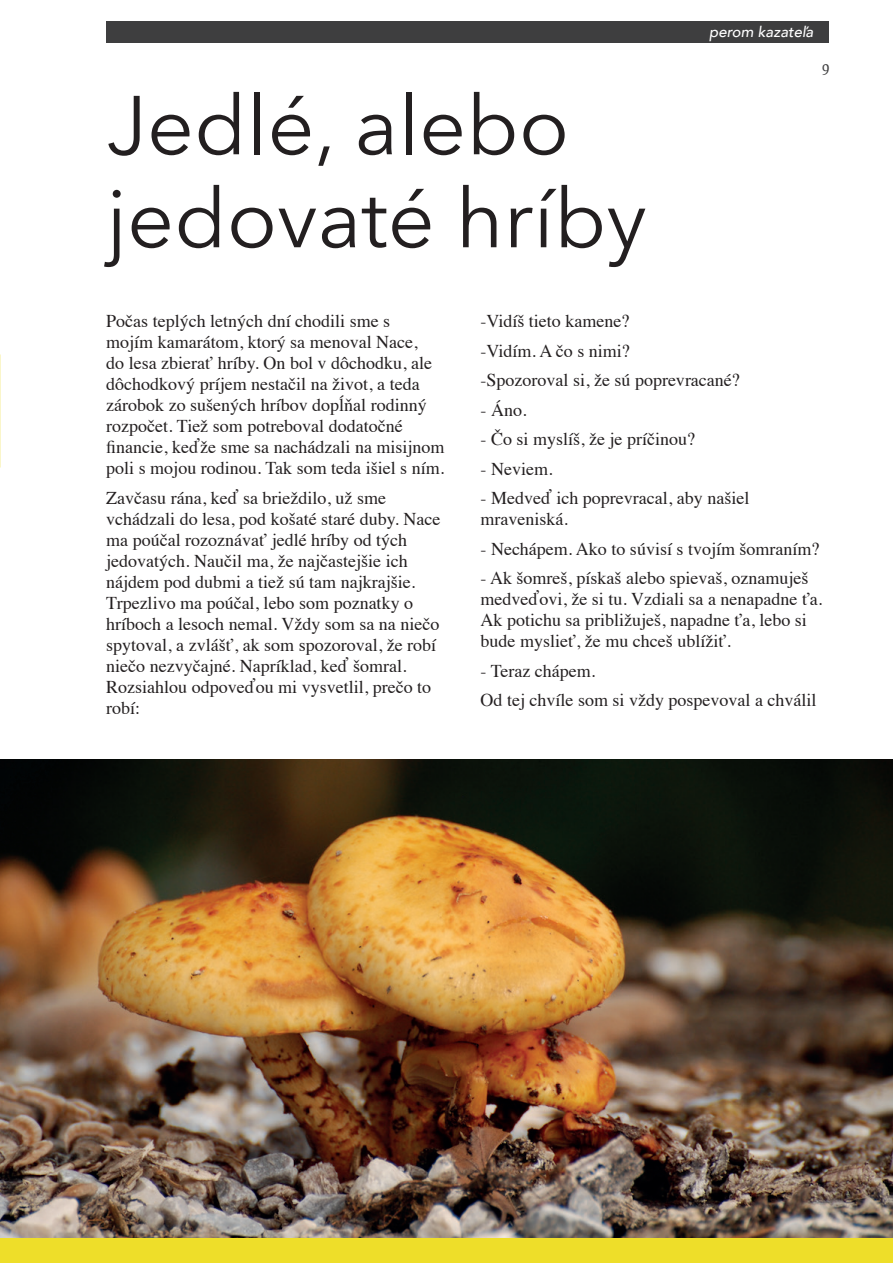
<style>
.page{position:relative;width:893px;height:1263px;background:#fff}
.page>*{position:absolute;margin:0;border:0;box-sizing:border-box;transform-origin:0 0}
.t1{font:82.5px/93px "Avenir Next";color:#231f20}
.t2{font:18px/21px "Times";color:#231f20}
.t3{font:italic 500 15px "Avenir";color:#fff}
.t4{font:15px "Prociono";color:#3e3e3f}
</style>
<div class="page">
<img style="left:0;top:759px;width:893px;height:479px">
<div style="left:0;top:1238px;width:893px;height:25px;background:#eede29"></div>
<div style="left:106px;top:21px;width:723px;height:22px;background:#3e3e3f"></div>
<h1 class="t1" style="left:106px;top:76px;width:542px">Jedlé, alebo jedovaté hríby</h1>
<p class="t3" style="left:709px;top:23px;width:106px">perom kazateľa</p>
<p class="t4" style="left:822px;top:57px;width:9px">9</p>
<p class="t2" style="left:106px;top:309px;width:340px">Počas teplých letných dní chodili sme s<br>mojím kamarátom, ktorý sa menoval Nace,<br>do lesa zbierať hríby. On bol v dôchodku, ale dôchodkový príjem nestačil na život, a teda zárobok zo sušených hríbov dopĺňal rodinný rozpočet. Tiež som potreboval dodatočné financie, keďže sme sa nachádzali na misijnom poli s mojou rodinou. Tak som teda išiel s ním.</p>
<p class="t2" style="left:106px;top:486px;width:336px">Zavčasu rána, keď sa brieždilo, už sme vchádzali do lesa, pod košaté staré duby. Nace ma poúčal rozoznávať jedlé hríby od tých jedovatých. Naučil ma, že najčastejšie ich nájdem pod dubmi a tiež sú tam najkrajšie.<br>Trpezlivo ma poúčal, lebo som poznatky o hríboch a lesoch nemal. Vždy som sa na niečo spytoval, a zvlášť, ak som spozoroval, že robí niečo nezvyčajné. Napríklad, keď šomral.<br>Rozsiahlou odpoveďou mi vysvetlil, prečo to robí:</p>
<p class="t2" style="left:480px;top:305px;width:261px;line-height:29.5px">-Vidíš tieto kamene?<br>-Vidím. A čo s nimi?<br>-Spozoroval si, že sú poprevracané?</p>
<p class="t2" style="left:480px;top:398px;width:47px">- Áno.</p>
<p class="t2" style="left:480px;top:427px;width:216px">- Čo si myslíš, že je príčinou?</p>
<p class="t2" style="left:480px;top:457px;width:73px">- Neviem.</p>
<p class="t2" style="left:480px;top:486px;width:270px">- Medveď ich poprevracal, aby našiel mraveniská.</p>
<p class="t2" style="left:480px;top:537px;width:340px">- Nechápem. Ako to súvisí s tvojím šomraním?</p>
<p class="t2" style="left:480px;top:566px;width:343px">- Ak šomreš, pískaš alebo spievaš, oznamuješ medveďovi, že si tu. Vzdiali sa a nenapadne ťa.<br>Ak potichu sa približuješ, napadne ťa, lebo si bude myslieť, že mu chceš ublížiť.</p>
<p class="t2" style="left:480px;top:654px;width:337px;line-height:29.5px">- Teraz chápem.<br>Od tej chvíle som si vždy pospevoval a chválil</p>
</div>
